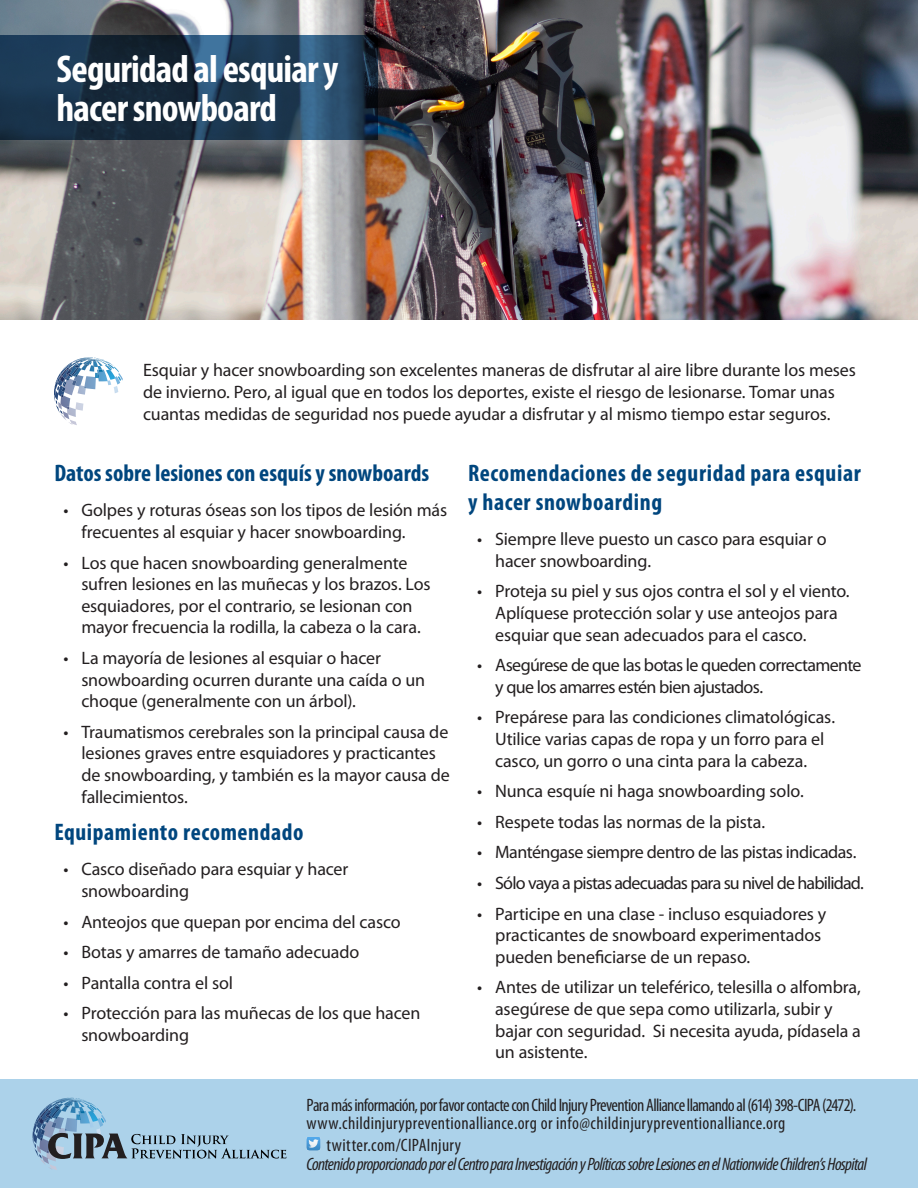
<style>
.page{position:relative;width:918px;height:1188px;background:#fff}
.page>*{position:absolute;margin:0;border:0;box-sizing:border-box;transform-origin:0 0}
.t1{font:700 condensed 39px/39px "Myriad Pro";letter-spacing:-.02em;color:#fff}
.Body_Header{font:700 condensed 24px/28.8px "Myriad Pro";letter-spacing:.025em;color:#00467e}
.Body_Header-2{font:700 condensed 24px "Myriad Pro";color:#00467e}
.Intro_Text{font:18px/21.6px "Myriad Pro";letter-spacing:-.01em;color:#231f20}
.Footer_Text{font:condensed 18px/18px "Myriad Pro";letter-spacing:-.025em;color:#231f20}
.Footer_Text-2{font:italic condensed 18px "Myriad Pro";letter-spacing:-.035em;color:#231f20}
.Intro_Text-2{font:18px/21.6px "Myriad Pro";letter-spacing:-.035em;color:#231f20}
.Intro_Text-3{font:18px "Myriad Pro";letter-spacing:-.045em;color:#231f20}
.Intro_Text-4{font:18px "Myriad Pro";letter-spacing:-.03em;color:#231f20}
.Helpful_Links_Body{font:condensed 18px "Myriad Pro";letter-spacing:.02em;color:#231f20}
</style>
<div class="page">
<img style="left:0;top:0;width:918px;height:319px">
<svg style="left:0;top:35px;width:378px;height:104px;background:#1d3951"></svg>
<div style="left:0;top:1080px;width:918px;height:108px;background:#acd2ea"></div>
<svg style="left:54px;top:357px;width:69px;height:68px"></svg>
<svg style="left:33px;top:1098px;width:253px;height:72px"></svg>
<svg style="left:307px;top:1137px;width:13px;height:13px"></svg>
<p class="t1" style="left:57px;top:49px;width:283px">Seguridad al esquiar y hacer snowboard</p>
<p class="Intro_Text" style="left:143px;top:359px;width:714px">Esquiar y hacer snowboarding son excelentes maneras de disfrutar al aire libre durante los meses de invierno. Pero, al igual que en todos los deportes, existe el riesgo de lesionarse. Tomar unas cuantas medidas de seguridad nos puede ayudar a disfrutar y al mismo tiempo estar seguros.</p>
<p class="Body_Header-2" style="left:54px;top:458px;width:376px">Datos sobre lesiones con esquís y snowboards</p>
<p class="Intro_Text" style="left:81px;top:499px;width:367px;text-indent:-18px">• Golpes y roturas óseas son los tipos de lesión más frecuentes al esquiar y hacer snowboarding.</p>
<p class="Intro_Text" style="left:81px;top:551px;width:351px;text-indent:-18px">• Los que hacen snowboarding generalmente sufren lesiones en las muñecas y los brazos. Los esquiadores, por el contrario, se lesionan con mayor frecuencia la rodilla, la cabeza o la cara.</p>
<p class="Intro_Text" style="left:81px;top:647px;width:345px;text-indent:-18px">• La mayoría de lesiones al esquiar o hacer snowboarding ocurren durante una caída o un choque (generalmente con un árbol).</p>
<p class="Intro_Text" style="left:81px;top:721px;width:370px;text-indent:-18px">• Traumatismos cerebrales son la principal causa de lesiones graves entre esquiadores y practicantes de snowboarding, y también es la mayor causa de fallecimientos.</p>
<p class="Body_Header" style="left:54px;top:817px;width:251px">Equipamiento recomendado</p>
<p class="Intro_Text" style="left:81px;top:858px;width:268px;text-indent:-18px">• Casco diseñado para esquiar y hacer snowboarding</p>
<p class="Intro_Text" style="left:63px;top:910px;width:339px">• Anteojos que quepan por encima del casco</p>
<p class="Intro_Text" style="left:63px;top:941px;width:298px">• Botas y amarres de tamaño adecuado</p>
<p class="Intro_Text" style="left:63px;top:972px;width:171px">• Pantalla contra el sol</p>
<p class="Intro_Text" style="left:81px;top:1002px;width:340px;text-indent:-18px">• Protección para las muñecas de los que hacen snowboarding</p>
<p class="Body_Header" style="left:468px;top:458px;width:394px">Recomendaciones de seguridad para esquiar y hacer snowboarding</p>
<p class="Intro_Text" style="left:495px;top:528px;width:333px;text-indent:-18px">• Siempre lleve puesto un casco para esquiar o hacer snowboarding.</p>
<p class="Intro_Text" style="left:495px;top:580px;width:356px;text-indent:-18px">• Proteja su piel y sus ojos contra el sol y el viento.<br>Aplíquese protección solar y use anteojos para esquiar que sean adecuados para el casco.</p>
<p class="Intro_Text-2" style="left:495px;top:654px;width:368px;text-indent:-18px">• Asegúrese de que las botas le queden correctamente y que los amarres estén bien ajustados.</p>
<p class="Intro_Text" style="left:477px;top:706px;width:359px;text-align:center">• Prepárese para las condiciones climatológicas.<br>Utilice varias capas de ropa y un forro para el casco, un gorro o una cinta para la cabeza.</p>
<p class="Intro_Text" style="left:477px;top:780px;width:328px">• Nunca esquíe ni haga snowboarding solo.</p>
<p class="Intro_Text" style="left:477px;top:811px;width:289px">• Respete todas las normas de la pista.</p>
<p class="Intro_Text-4" style="left:477px;top:841px;width:381px">• Manténgase siempre dentro de las pistas indicadas.</p>
<p class="Intro_Text-3" style="left:477px;top:872px;width:388px">• Sólo vaya a pistas adecuadas para su nivel de habilidad.</p>
<p class="Intro_Text" style="left:495px;top:902px;width:333px;text-indent:-18px">• Participe en una clase - incluso esquiadores y practicantes de snowboard experimentados pueden beneficiarse de un repaso.</p>
<p class="Intro_Text" style="left:495px;top:976px;width:367px;text-indent:-18px">• Antes de utilizar un teleférico, telesilla o alfombra, asegúrese de que sepa como utilizarla, subir y bajar con seguridad. Si necesita ayuda, pídasela a un asistente.</p>
<p class="Footer_Text" style="left:307px;top:1096px;width:551px">Para más información, por favor contacte con Child Injury Prevention Alliance llamando al (614) 398-CIPA (2472). www.childinjurypreventionalliance.org or info@childinjurypreventionalliance.org</p>
<p class="Footer_Text-2" style="left:307px;top:1153px;width:562px">Contenido proporcionado por el Centro para Investigación y Políticas sobre Lesiones en el Nationwide Children’s Hospital</p>
<p class="Helpful_Links_Body" style="left:327px;top:1134px;width:136px">twitter.com/CIPAInjury</p>
</div>
